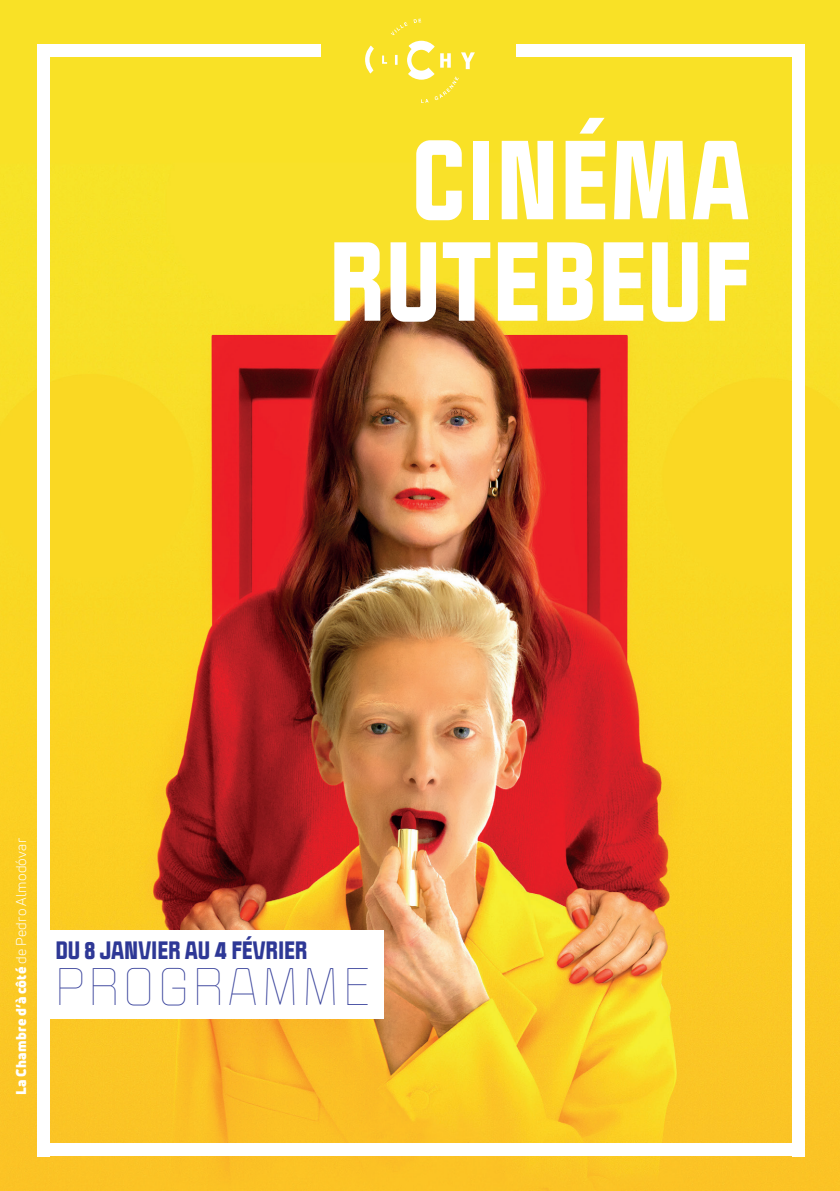
<style>
.page{position:relative;width:840px;height:1191px;background:#fff}
.page>*{position:absolute;margin:0;border:0;box-sizing:border-box;transform-origin:0 0}
.t1{font:900 98px/101.4px "Politica";letter-spacing:.01em;color:#fff;text-align:right}
.t2{font:46px "Politica Light Xp";letter-spacing:.11em;color:#2e3896}
.t3{font:900 22px "Politica";letter-spacing:-.01em;color:#2e3896}
.t4{font:900 14px "Uni Neue";letter-spacing:.02em;color:#fff}
.s1{font-weight:400}
</style>
<div class="page">
<img style="left:0;top:0;width:839px;height:1191px">
<svg style="left:413px;top:19px;width:8px;height:4px"></svg>
<svg style="left:390px;top:22px;width:17px;height:13px"></svg>
<svg style="left:365px;top:41px;width:109px;height:62px;background:#f9e543"></svg>
<div style="left:44px;top:930px;width:339px;height:88px;background:#fff"></div>
<div style="left:37px;top:1143px;width:766px;height:13px;background:#fff"></div>
<div style="left:37px;top:44px;width:284px;height:13px;background:#fff"></div>
<div style="left:37px;top:44px;width:13px;height:1112px;background:#fff"></div>
<div style="left:791px;top:44px;width:13px;height:1112px;background:#fff"></div>
<div style="left:516px;top:44px;width:287px;height:13px;background:#fff"></div>
<h1 class="t1" style="left:328px;top:125px;width:423px">CINÉMA<br>RUTEBEUF</h1>
<p class="t4" style="left:11px;top:1094px;width:258px;rotate:-90deg">La Chambre d’à côté <span class="s1">de Pedro Almodóvar</span></p>
<h3 class="t3" style="left:55px;top:933px;width:253px">DU 8 JANVIER AU 4 FÉVRIER</h3>
<h2 class="t2" style="left:55px;top:953px;width:316px">PROGRAMME</h2>
</div>
